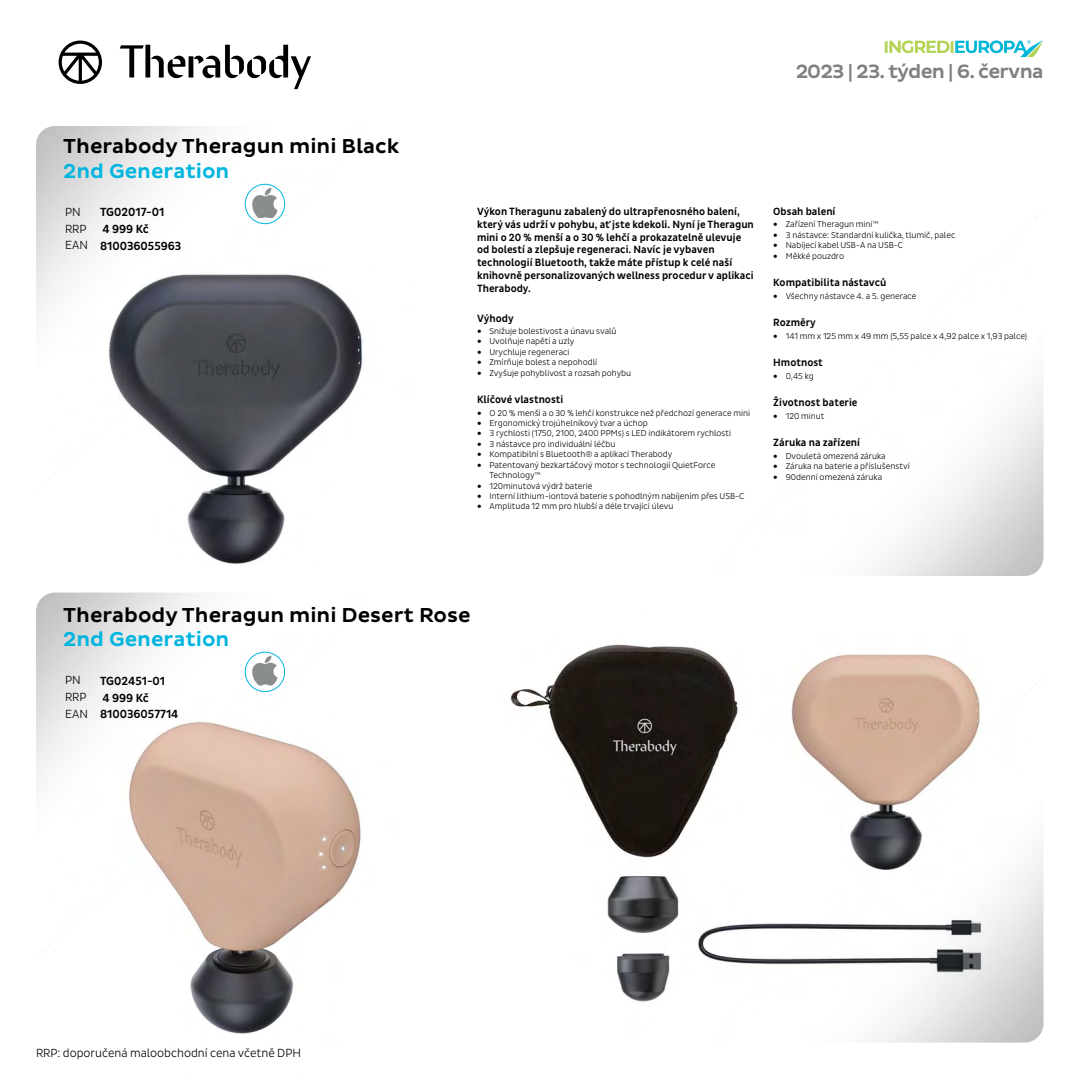
<style>
.page{position:relative;width:1080px;height:1080px;background:#fff}
.page>*{position:absolute;margin:0;border:0;box-sizing:border-box;transform-origin:0 0}
.t1{font:500 20.6px "Pluto Sans";color:#000}
.t2{font:500 20.6px "Pluto Sans";color:#00b5e0}
.t3{font:500 19.6px "Pluto Sans";letter-spacing:-.04em;color:#000}
.t4{font:500 12px/16.9px "Pluto Sans Cond";color:#000}
.t5{font:300 12px/16.8px "Pluto Sans Cond";color:#000}
.t6{font:500 10.7px/12.8px "Pluto Sans Cond";color:#000}
.t7{font:300 8.7px/10.4px "Pluto Sans Cond";color:#000}
.s1{font-family:"Myriad Pro";font-size:18px}
</style>
<div class="page">
<img style="left:36px;top:126px;width:250px;height:364px">
<svg style="left:885px;top:40px;width:158px;height:17px"></svg>
<svg style="left:245px;top:184px;width:40px;height:40px"></svg>
<img style="left:245px;top:187px;width:40px;height:31px">
<div style="left:245px;top:184px;width:40px;height:40px;border:1px solid #00b5e0;border-radius:50%"></div>
<svg style="left:59px;top:41px;width:43px;height:43px"></svg>
<svg style="left:120px;top:45px;width:191px;height:44px"></svg>
<img style="left:57px;top:265px;width:306px;height:299px">
<img style="left:36px;top:593px;width:325px;height:441px">
<img style="left:510px;top:516px;width:525px;height:527px">
<h2 class="t3" style="left:795px;top:60px;width:250px">2023 | 23. týden | 6. června</h2>
<h1 class="t1" style="left:63px;top:134px;width:338px">Therabody Theragun mini Black</h1>
<h1 class="t2" style="left:63px;top:159px;width:168px">2nd Generation</h1>
<h3 class="t5" style="left:65px;top:203px;width:24px">PN<br>RRP<br>EAN</h3>
<p class="t6" style="left:477px;top:205px;width:278px">Výkon Theragunu zabalený do ultrapřenosného balení, který vás udrží v pohybu, ať jste kdekoli. Nyní je Theragun mini o 20 % menší a o 30 % lehčí a prokazatelně ulevuje od bolestí a zlepšuje regeneraci. Navíc je vybaven technologií Bluetooth, takže máte přístup k celé naší knihovně personalizovaných wellness procedur v aplikaci Therabody.</p>
<p class="t6" style="left:477px;top:312px;width:38px">Výhody</p>
<p class="t7" style="left:477px;top:326px;width:141px"><span class="s1">•</span> Snižuje bolestivost a únavu svalů</p>
<p class="t7" style="left:477px;top:336px;width:99px"><span class="s1">•</span> Uvolňuje napětí a uzly</p>
<p class="t7" style="left:477px;top:347px;width:94px"><span class="s1">•</span> Urychluje regeneraci</p>
<p class="t7" style="left:477px;top:357px;width:122px"><span class="s1">•</span> Zmírňuje bolest a nepohodlí</p>
<p class="t7" style="left:477px;top:368px;width:156px"><span class="s1">•</span> Zvyšuje pohyblivost a rozsah pohybu</p>
<p class="t6" style="left:477px;top:393px;width:88px">Klíčové vlastnosti</p>
<p class="t7" style="left:477px;top:408px;width:275px"><span class="s1">•</span> O 20 % menší a o 30 % lehčí konstrukce než předchozí generace mini</p>
<p class="t7" style="left:477px;top:418px;width:172px"><span class="s1">•</span> Ergonomický trojúhelníkový tvar a úchop</p>
<p class="t7" style="left:477px;top:428px;width:256px"><span class="s1">•</span> 3 rychlosti (1750, 2100, 2400 PPMs) s LED indikátorem rychlosti</p>
<p class="t7" style="left:477px;top:439px;width:140px"><span class="s1">•</span> 3 nástavce pro individuální léčbu</p>
<p class="t7" style="left:477px;top:449px;width:197px"><span class="s1">•</span> Kompatibilní s Bluetooth® a aplikací Therabody</p>
<p class="t7" style="left:489px;top:460px;width:228px;text-indent:-12px"><span class="s1">•</span> Patentovaný bezkartáčový motor s technologií QuietForce<br>Technology™</p>
<p class="t7" style="left:477px;top:480px;width:117px"><span class="s1">•</span> 120minutová výdrž baterie</p>
<p class="t7" style="left:477px;top:491px;width:269px"><span class="s1">•</span> Interní lithium-iontová baterie s pohodlným nabíjením přes USB-C</p>
<p class="t7" style="left:477px;top:501px;width:198px"><span class="s1">•</span> Amplituda 12 mm pro hlubší a déle trvající úlevu</p>
<h3 class="t4" style="left:100px;top:204px;width:83px">TG02017-01<br>4 999 Kč<br>810036055963</h3>
<p class="t6" style="left:773px;top:205px;width:64px">Obsah balení</p>
<p class="t7" style="left:773px;top:219px;width:107px"><span class="s1">•</span> Zařízení Theragun mini™</p>
<p class="t7" style="left:773px;top:230px;width:184px"><span class="s1">•</span> 3 nástavce: Standardní kulička, tlumič, palec</p>
<p class="t7" style="left:773px;top:240px;width:131px"><span class="s1">•</span> Nabíjecí kabel USB-A na USB-C</p>
<p class="t7" style="left:773px;top:251px;width:72px"><span class="s1">•</span> Měkké pouzdro</p>
<p class="t6" style="left:773px;top:277px;width:115px">Kompatibilita nástavců</p>
<p class="t7" style="left:773px;top:291px;width:145px"><span class="s1">•</span> Všechny nástavce 4. a 5. generace</p>
<p class="t6" style="left:773px;top:317px;width:44px">Rozměry</p>
<p class="t7" style="left:773px;top:331px;width:255px"><span class="s1">•</span> 141 mm x 125 mm x 49 mm (5,55 palce x 4,92 palce x 1,93 palce)</p>
<p class="t6" style="left:773px;top:357px;width:51px">Hmotnost</p>
<p class="t7" style="left:773px;top:371px;width:42px"><span class="s1">•</span> 0,45 kg</p>
<p class="t6" style="left:773px;top:397px;width:86px">Životnost baterie</p>
<p class="t7" style="left:773px;top:411px;width:53px"><span class="s1">•</span> 120 minut</p>
<p class="t6" style="left:773px;top:437px;width:88px">Záruka na zařízení</p>
<p class="t7" style="left:773px;top:451px;width:114px"><span class="s1">•</span> Dvouletá omezená záruka</p>
<p class="t7" style="left:773px;top:461px;width:138px"><span class="s1">•</span> Záruka na baterie a příslušenství</p>
<p class="t7" style="left:773px;top:472px;width:110px"><span class="s1">•</span> 90denní omezená záruka</p>
<h1 class="t1" style="left:63px;top:603px;width:409px">Therabody Theragun mini Desert Rose</h1>
<h1 class="t2" style="left:63px;top:628px;width:168px">2nd Generation</h1>
<h3 class="t5" style="left:65px;top:672px;width:24px">PN<br>RRP<br>EAN</h3>
<h3 class="t4" style="left:100px;top:673px;width:80px">TG02451-01<br>4 999 Kč<br>810036057714</h3>
<h3 class="t5" style="left:36px;top:1045px;width:266px">RRP: doporučená maloobchodní cena včetně DPH</h3>
</div>
